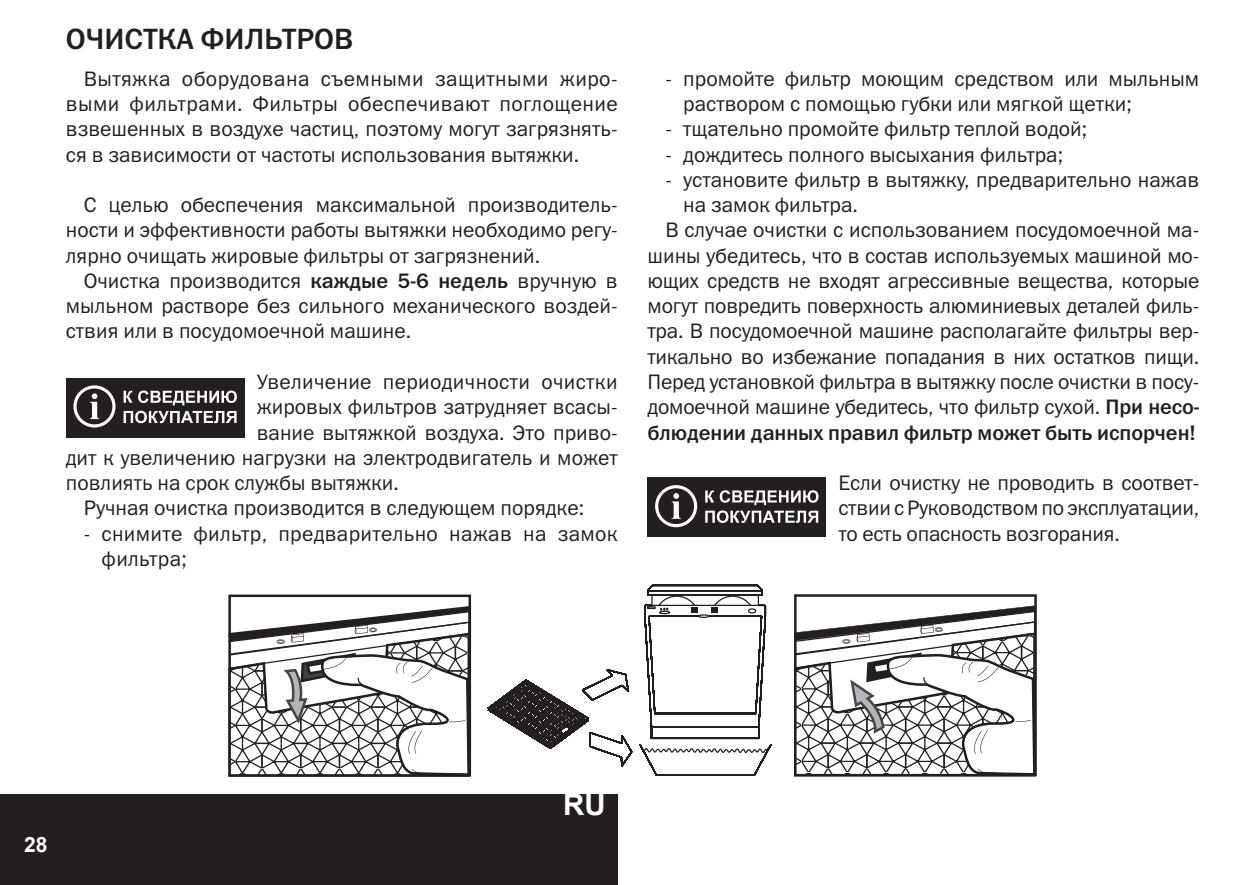
<style>
.page{position:relative;width:1259px;height:885px;background:#fff}
.page>*{position:absolute;margin:0;border:0;box-sizing:border-box;transform-origin:0 0}
.t1{font:29.4px "Franklin Gothic Medium C";color:#231f20}
.t2{font:700 29.4px "Arial";color:#fff}
.t3{font:21px/25.2px "Franklin Gothic Book C";color:#231f20;text-align:justify}
.t4{font:21px "Franklin Gothic Medium C";letter-spacing:-.005em;color:#231f20}
.t5{font:700 21px "Arial";color:#fff}
.s1{font-family:"Franklin Gothic Medium C"}
</style>
<div class="page">
<div style="left:0;top:794px;width:617px;height:90px;background:#231f20"></div>
<div style="left:66px;top:377px;width:179px;height:60px;background:#231f20"></div>
<svg style="left:124px;top:390px;width:113px;height:33px"></svg>
<svg style="left:73px;top:385px;width:43px;height:42px"></svg>
<div style="left:647px;top:477px;width:179px;height:60px;background:#231f20"></div>
<svg style="left:705px;top:490px;width:113px;height:33px"></svg>
<svg style="left:655px;top:485px;width:42px;height:42px"></svg>
<svg style="left:598px;top:614px;width:174px;height:162px"></svg>
<svg style="left:487px;top:584px;width:279px;height:166px"></svg>
<svg style="left:228px;top:594px;width:243px;height:182px"></svg>
<svg style="left:794px;top:594px;width:242px;height:182px"></svg>
<p class="t1" style="left:66px;top:22px;width:289px">ОЧИСТКА ФИЛЬТРОВ</p>
<p class="t3" style="left:66px;top:66px;width:553px;text-indent:18px">Вытяжка оборудована съемными защитными жиро&shy;выми фильтрами. Фильтры обеспечивают поглощение взвешенных в воздухе частиц, поэтому могут загрязнять&shy;ся в зависимости от частоты использования вытяжки.</p>
<p class="t3" style="left:84px;top:192px;width:535px">С целью обеспечения максимальной производитель-</p>
<p class="t3" style="left:66px;top:217px;width:553px">ности и эффективности работы вытяжки необходимо регу-</p>
<p class="t3" style="left:66px;top:242px;width:476px">лярно очищать жировые фильтры от загрязнений.</p>
<p class="t3" style="left:84px;top:268px;width:535px">Очистка производится <span class="s1">каждые 5-6 недель</span> вручную в</p>
<p class="t3" style="left:66px;top:293px;width:553px">мыльном растворе без сильного механического воздей-</p>
<p class="t3" style="left:66px;top:318px;width:347px">ствия или в посудомоечной машине.</p>
<p class="t3" style="left:257px;top:369px;width:362px">Увеличение периодичности очистки</p>
<p class="t3" style="left:257px;top:394px;width:362px">жировых фильтров затрудняет всасы-</p>
<p class="t3" style="left:257px;top:419px;width:362px">вание вытяжкой воздуха. Это приво-</p>
<p class="t3" style="left:66px;top:444px;width:553px">дит к увеличению нагрузки на электродвигатель и может</p>
<p class="t3" style="left:66px;top:470px;width:335px">повлиять на срок службы вытяжки.</p>
<p class="t3" style="left:84px;top:495px;width:502px">Ручная очистка производится в следующем порядке:</p>
<p class="t3" style="left:102px;top:520px;width:517px;text-indent:-18px">- снимите фильтр, предварительно нажав на замок фильтра;</p>
<p class="t3" style="left:683px;top:66px;width:517px;text-indent:-18px">- промойте фильтр моющим средством или мыльным раствором с помощью губки или мягкой щетки;</p>
<p class="t3" style="left:665px;top:116px;width:423px">- тщательно промойте фильтр теплой водой;</p>
<p class="t3" style="left:665px;top:141px;width:399px">- дождитесь полного высыхания фильтра;</p>
<p class="t3" style="left:665px;top:167px;width:535px">- установите фильтр в вытяжку, предварительно нажав</p>
<p class="t3" style="left:683px;top:192px;width:176px">на замок фильтра.</p>
<p class="t3" style="left:665px;top:217px;width:535px">В случае очистки с использованием посудомоечной ма-</p>
<p class="t3" style="left:647px;top:242px;width:553px">шины убедитесь, что в состав используемых машиной мо-</p>
<p class="t3" style="left:647px;top:268px;width:553px">ющих средств не входят агрессивные вещества, которые</p>
<p class="t3" style="left:647px;top:293px;width:553px">могут повредить поверхность алюминиевых деталей филь-</p>
<p class="t3" style="left:647px;top:318px;width:553px">тра. В посудомоечной машине располагайте фильтры вер-</p>
<p class="t3" style="left:647px;top:343px;width:553px">тикально во избежание попадания в них остатков пищи.</p>
<p class="t3" style="left:647px;top:369px;width:553px">Перед установкой фильтра в вытяжку после очистки в посу-</p>
<p class="t3" style="left:647px;top:394px;width:553px">домоечной машине убедитесь, что фильтр сухой. <span class="s1">При несо-</span></p>
<p class="t4" style="left:647px;top:420px;width:549px">блюдении данных правил фильтр может быть испорчен!</p>
<p class="t3" style="left:838px;top:470px;width:362px">Если очистку не проводить в соответ&shy;ствии с Руководством по эксплуатации, то есть опасность возгорания.</p>
<p class="t5" style="left:24px;top:830px;width:25px">28</p>
<p class="t2" style="left:563px;top:784px;width:44px">RU</p>
</div>
